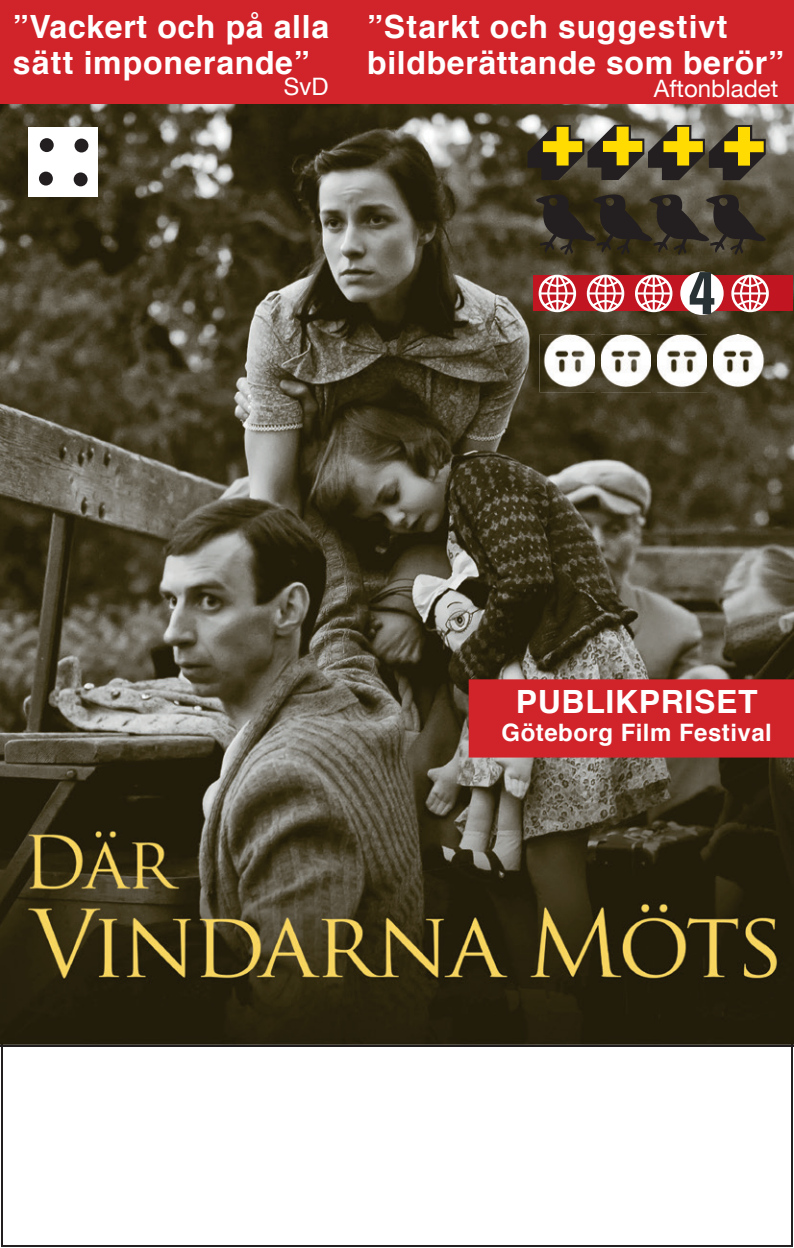
<style>
.page{position:relative;width:794px;height:1248px;background:#fff}
.page>*{position:absolute;margin:0;border:0;box-sizing:border-box;transform-origin:0 0}
.t1{font:700 32px/36px "Helvetica";letter-spacing:.02em;color:#fff}
.t2{font:700 24px "Helvetica";letter-spacing:.02em;color:#fff}
.t3{font:24px "Helvetica Neue";color:#fff}
.t4{font:24px "Helvetica";color:#fff}
</style>
<div class="page">
<hr style="left:0;top:1044px;width:794px;height:2px;background:#231f20">
<img style="left:0;top:103px;width:794px;height:941px">
<div style="left:0;top:0;width:794px;height:103px;background:#d1232a"></div>
<svg style="left:527px;top:125px;width:238px;height:55px;background:#756932"></svg>
<div style="left:28px;top:127px;width:70px;height:70px;background:#fff"></div>
<div style="left:40px;top:138px;width:14px;height:14px;background:#231f20;border-radius:50%"></div>
<div style="left:74px;top:138px;width:14px;height:14px;background:#231f20;border-radius:50%"></div>
<div style="left:74px;top:172px;width:14px;height:14px;background:#231f20;border-radius:50%"></div>
<div style="left:39px;top:172px;width:14px;height:13px;background:#231f20;border-radius:50%"></div>
<svg style="left:536px;top:194px;width:230px;height:60px;background:#373125"></svg>
<div style="left:533px;top:275px;width:260px;height:35px;background:#c11622"></div>
<svg style="left:587px;top:275px;width:37px;height:37px"></svg>
<svg style="left:635px;top:275px;width:37px;height:37px"></svg>
<svg style="left:731px;top:275px;width:38px;height:37px"></svg>
<svg style="left:538px;top:275px;width:38px;height:37px"></svg>
<div style="left:680px;top:271px;width:43px;height:44px;background:#fff;border-radius:50%"></div>
<svg style="left:683px;top:272px;width:37px;height:42px"></svg>
<img style="left:539px;top:335px;width:230px;height:57px">
<img style="left:595px;top:335px;width:5px;height:57px">
<img style="left:651px;top:335px;width:5px;height:57px">
<img style="left:707px;top:335px;width:5px;height:57px">
<div style="left:469px;top:679px;width:325px;height:78px;background:#d1232a"></div>
<p class="t1" style="left:13px;top:9px;width:318px">”Vackert och på alla sätt imponerande”</p>
<p class="t1" style="left:367px;top:9px;width:418px">”Starkt och suggestivt bildberättande som berör”</p>
<p class="t4" style="left:283px;top:68px;width:47px">SvD</p>
<p class="t3" style="left:654px;top:71px;width:126px">Aftonbladet</p>
<p class="t1" style="left:516px;top:684px;width:243px">PUBLIKPRISET</p>
<p class="t2" style="left:501px;top:713px;width:272px">Göteborg Film Festival</p>
</div>
